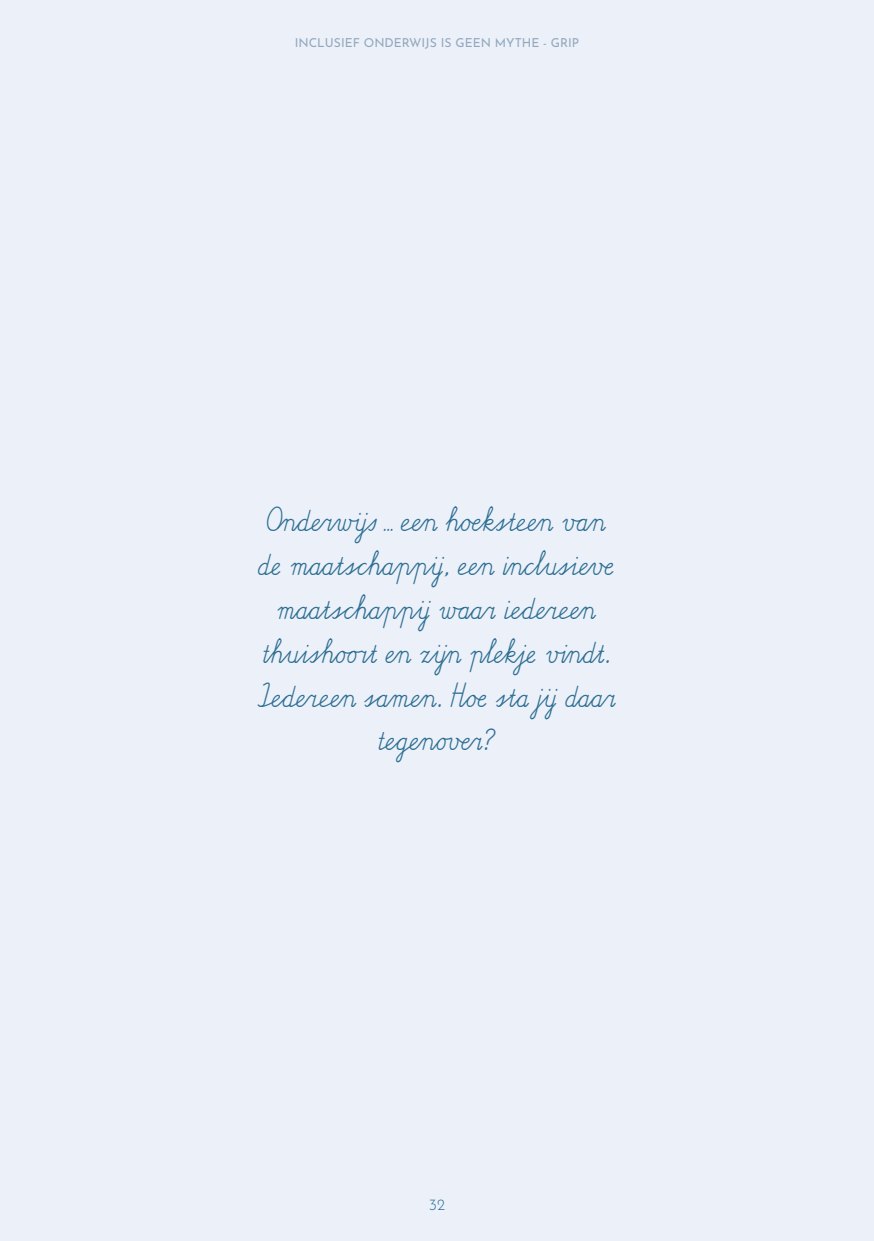
<style>
.page{position:relative;width:874px;height:1241px;background:#fff}
.page>*{position:absolute;margin:0;border:0;box-sizing:border-box;transform-origin:0 0}
.Focus_quote{font:36.75px/43.8px "Schoolschrift LG";color:#2d6f94;text-align:center}
.t1{font:100 15.75px "Josefin Sans";color:#2d6f94}
.t2{font:100 12.25px "Josefin Sans";color:#92a7bf}
</style>
<div class="page">
<div style="left:0;top:0;width:873px;height:1240px;background:#ecf0f8"></div>
<p class="t2" style="left:294px;top:34px;width:286px">INCLUSIEF ONDERWIJS IS GEEN MYTHE - GRIP</p>
<p class="Focus_quote" style="left:257px;top:502px;width:361px">Onderwijs … een hoeksteen van de maatschappij, een inclusieve maatschappij waar iedereen thuishoort en zijn plekje vindt.<br>Iedereen samen. Hoe sta jijdaar tegenover?</p>
<p class="t1" style="left:428px;top:1192px;width:18px">32</p>
</div>
